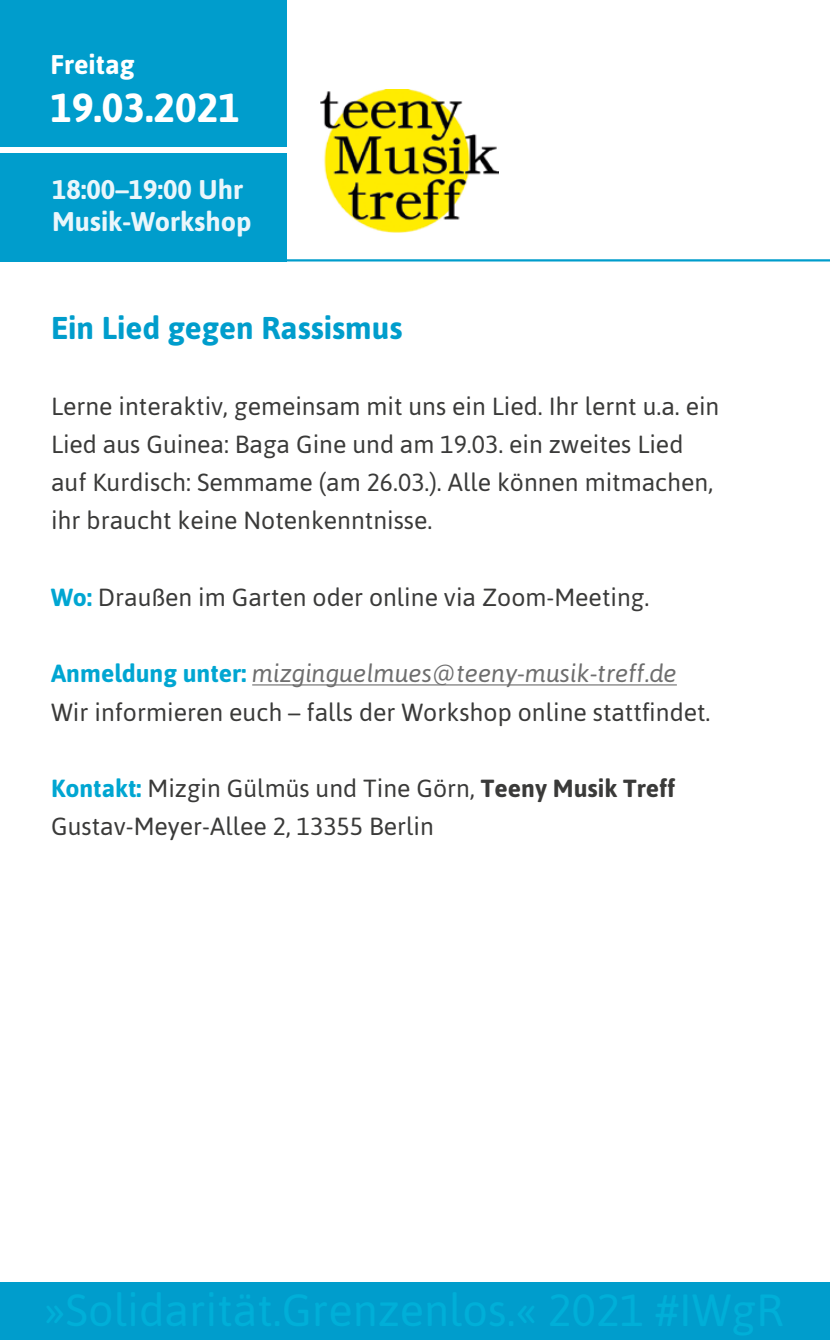
<style>
.page{position:relative;width:830px;height:1340px;background:#fff}
.page>*{position:absolute;margin:0;border:0;box-sizing:border-box;transform-origin:0 0}
.t1{font:700 40.5px "Asap";color:#fff}
.t2{font:700 31.5px "Asap";color:#009dcc}
.t3{font:700 27px/32.4px "Asap";color:#eaf6fb}
.t4{font:700 27px "Asap";color:#fff}
.t5{font:24.75px/38.2px "Asap";color:#3a3a39}
.s1{font-weight:700;color:#00a6d2}
.s2{font-style:italic;color:#6e6e6e}
.s3{font-weight:700}
</style>
<div class="page">
<div style="left:0;top:1282px;width:829px;height:57px;background:#009dcc"></div>
<div style="left:0;top:153px;width:286px;height:108px;background:#009dcc"></div>
<div style="left:0;top:0;width:286px;height:147px;background:#009dcc"></div>
<hr style="left:0;top:259px;width:829px;height:2px;background:#009dcc">
<hr style="left:252px;top:684px;width:424px;height:1px;background:#6e6e6e">
<img style="left:320px;top:89px;width:178px;height:144px">
<p class="t4" style="left:51px;top:46px;width:85px">Freitag</p>
<h1 class="t1" style="left:51px;top:81px;width:191px">19.03.2021</h1>
<p class="t3" style="left:52px;top:172px;width:201px">18:00–19:00 Uhr<br>Musik-Workshop</p>
<p class="t2" style="left:51px;top:306px;width:353px">Ein Lied gegen Rassismus</p>
<p class="t5" style="left:51px;top:386px;width:669px">Lerne interaktiv, gemeinsam mit uns ein Lied. Ihr lernt u.a. ein Lied aus Guinea: Baga Gine und am 19.03. ein zweites Lied auf Kurdisch: Semmame (am 26.03.). Alle können mitmachen, ihr braucht keine Notenkenntnisse.</p>
<p class="t5" style="left:51px;top:577px;width:599px"><span class="s1">Wo:</span> Draußen im Garten oder online via Zoom-Meeting.</p>
<p class="t5" style="left:51px;top:653px;width:660px"><span class="s1">Anmeldung unter:</span> <span class="s2">mizginguelmues@teeny-musik-treff.de<br></span>Wir informieren euch – falls der Workshop online stattfindet.</p>
<p class="t5" style="left:51px;top:768px;width:625px"><span class="s1">Kontakt:</span> Mizgin Gülmüs und Tine Gö rn, <span class="s3">Teeny Musik Treff<br></span>Gustav-Meyer-Allee 2, 13355 Berlin</p>
</div>
